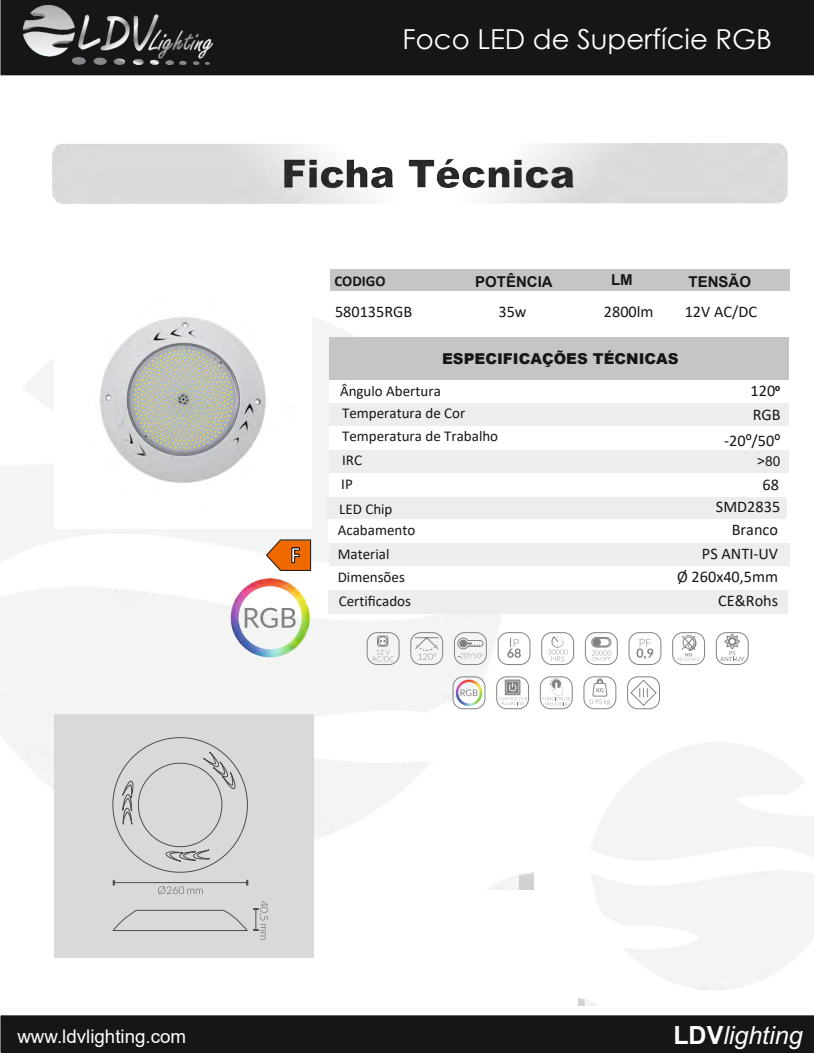
<style>
.page{position:relative;width:814px;height:1053px;background:#fff}
.page>*{position:absolute;margin:0;border:0;box-sizing:border-box;transform-origin:0 0}
.t1{font:27.5px "Century Gothic";color:#fff}
.t2{font:italic 25px "Arial";color:#fff}
.t3{font:700 23.5px "Calibri";color:#fff;scale:.92 1}
.t4{font:18.75px "Arial";color:#fff}
.t5{font:16.25px/22.1px "Calibri";color:#151616;text-align:right}
.t6{font:15px/21.4px "Calibri";color:#151616}
.t7{font:900 15px "Arial";color:#151616}
.t8{font:700 15px "Arial";color:#151616}
.t9{font:700 15px "Calibri";color:#151616}
.t10{font:13.75px "Arial";color:#151616}
.s1{font-family:"Arial";font-weight:700;font-size:13.75px}
.s2{font-family:"Arial"}
.s3{font-weight:700;font-style:normal}
</style>
<div class="page">
<svg style="left:1px;top:75px;width:813px;height:423px"></svg>
<div style="left:304px;top:119px;width:488px;height:60px;background:#fff;border:1px solid #d9d9da;border-radius:11px"></div>
<div style="left:52px;top:119px;width:516px;height:60px;background:#fff;border:1px solid #d9d9da;border-radius:11px"></div>
<div style="left:330px;top:269px;width:459px;height:22px;background:#c5c5c5"></div>
<div style="left:330px;top:337px;width:459px;height:42px;background:#c5c5c5"></div>
<div style="left:0;top:0;width:814px;height:75px;background:#151616"></div>
<img style="left:23px;top:5px;width:189px;height:60px">
<div style="left:1px;top:1015px;width:813px;height:37px;background:#151616"></div>
<img style="left:52px;top:143px;width:735px;height:61px">
<div style="left:54px;top:714px;width:259px;height:243px;background:#d9d9da"></div>
<svg style="left:266px;top:539px;width:45px;height:32px"></svg>
<img style="left:55px;top:271px;width:256px;height:227px">
<div style="left:329px;top:380px;width:459px;height:23px;background:#fff"></div>
<div style="left:330px;top:403px;width:459px;height:23px;background:#eceded"></div>
<div style="left:330px;top:449px;width:459px;height:23px;background:#eceded"></div>
<div style="left:328px;top:497px;width:459px;height:24px;background:#eceded"></div>
<div style="left:330px;top:543px;width:459px;height:24px;background:#eceded"></div>
<div style="left:330px;top:473px;width:459px;height:23px;background:#fff"></div>
<div style="left:330px;top:426px;width:459px;height:24px;background:#fff"></div>
<div style="left:329px;top:566px;width:459px;height:23px;background:#fff"></div>
<div style="left:328px;top:519px;width:460px;height:23px;background:#fff"></div>
<div style="left:328px;top:590px;width:459px;height:24px;background:#eceded"></div>
<svg style="left:112px;top:737px;width:136px;height:136px"></svg>
<svg style="left:112px;top:909px;width:136px;height:22px"></svg>
<hr style="left:113px;top:882px;width:135px;height:1px;background:#4e4e4d">
<svg style="left:158px;top:886px;width:45px;height:8px"></svg>
<svg style="left:254px;top:901px;width:14px;height:38px"></svg>
<img style="left:231px;top:578px;width:79px;height:79px">
<svg style="left:245px;top:607px;width:51px;height:21px"></svg>
<svg style="left:583px;top:676px;width:33px;height:33px"></svg>
<svg style="left:627px;top:676px;width:33px;height:33px"></svg>
<svg style="left:454px;top:632px;width:33px;height:33px"></svg>
<svg style="left:410px;top:632px;width:33px;height:33px"></svg>
<svg style="left:507px;top:639px;width:14px;height:18px"></svg>
<div style="left:498px;top:632px;width:32px;height:32px;border:1px solid #818281;border-radius:10px"></div>
<div style="left:541px;top:632px;width:33px;height:32px;border:1px solid #818281;border-radius:10px"></div>
<svg style="left:548px;top:636px;width:20px;height:25px"></svg>
<div style="left:585px;top:632px;width:32px;height:32px;border:1px solid #818281;border-radius:10px"></div>
<svg style="left:591px;top:637px;width:20px;height:23px"></svg>
<div style="left:593px;top:638px;width:8px;height:8px;background:#818281;border-radius:50%"></div>
<svg style="left:636px;top:639px;width:17px;height:20px"></svg>
<div style="left:629px;top:632px;width:32px;height:32px;border:1px solid #818281;border-radius:10px"></div>
<svg style="left:716px;top:632px;width:32px;height:33px"></svg>
<svg style="left:678px;top:635px;width:21px;height:25px"></svg>
<div style="left:672px;top:632px;width:33px;height:32px;border:1px solid #818281;border-radius:10px"></div>
<div style="left:453px;top:676px;width:32px;height:33px;border:1px solid #818281;border-radius:10px"></div>
<img style="left:456px;top:679px;width:26px;height:27px">
<svg style="left:460px;top:689px;width:17px;height:7px"></svg>
<div style="left:496px;top:676px;width:33px;height:33px;border:1px solid #818281;border-radius:10px"></div>
<div style="left:505px;top:679px;width:15px;height:16px;border:1px solid #818281"></div>
<div style="left:506px;top:680px;width:13px;height:14px;border:1px solid #818281"></div>
<svg style="left:498px;top:681px;width:29px;height:24px"></svg>
<div style="left:540px;top:676px;width:32px;height:33px;border:1px solid #818281;border-radius:10px"></div>
<svg style="left:542px;top:677px;width:28px;height:28px"></svg>
<svg style="left:367px;top:632px;width:32px;height:33px"></svg>
<h1 class="t1" style="left:402px;top:20px;width:371px">Foco LED de Superfície RGB</h1>
<p class="t9" style="left:334px;top:271px;width:53px">CODIGO</p>
<p class="t8" style="left:475px;top:271px;width:79px">POTÊNCIA</p>
<p class="t8" style="left:611px;top:269px;width:23px">LM</p>
<p class="t8" style="left:688px;top:271px;width:64px">TENSÃO</p>
<p class="t5" style="left:335px;top:300px;width:79px">580135RGB</p>
<p class="t5" style="left:498px;top:300px;width:30px">35w</p>
<p class="t5" style="left:604px;top:300px;width:51px">2800lm</p>
<p class="t5" style="left:685px;top:300px;width:74px">12V AC/DC</p>
<p class="t7" style="left:442px;top:347px;width:238px">ESPECIFICAÇÕES TÉCNICAS</p>
<p class="t6" style="left:340px;top:380px;width:127px">Ângulo Abertura<br>Temperatura de Cor</p>
<p class="t6" style="left:342px;top:425px;width:157px">Temperatura de Trabalho</p>
<p class="t6" style="left:342px;top:449px;width:21px">IRC</p>
<p class="t6" style="left:341px;top:473px;width:13px">IP</p>
<p class="t6" style="left:339px;top:497px;width:55px">LED Chip</p>
<p class="t5" style="left:750px;top:379px;width:31px">120<span class="s1">º</span></p>
<p class="t5" style="left:753px;top:403px;width:29px">RGB</p>
<p class="t5" style="left:724px;top:428px;width:58px">-20<span class="s2">º</span>/50<span class="s2">º</span></p>
<p class="t10" style="left:757px;top:456px;width:25px">&gt;80</p>
<p class="t5" style="left:716px;top:473px;width:66px">68<br>SMD2835</p>
<h3 class="t3" style="left:290px;top:538px;width:12px">F</h3>
<p class="t6" style="left:338px;top:519px;width:79px">Acabamento</p>
<p class="t5" style="left:732px;top:518px;width:48px">Branco</p>
<p class="t6" style="left:338px;top:543px;width:53px">Material</p>
<p class="t5" style="left:702px;top:542px;width:78px">PS ANTI-UV</p>
<p class="t6" style="left:338px;top:564px;width:75px;line-height:23.6px">Dimensões<br>Certificados</p>
<p class="t5" style="left:677px;top:565px;width:102px">Ø 260x40,5mm</p>
<p class="t5" style="left:718px;top:589px;width:61px">CE&amp;Rohs</p>
<p class="t4" style="left:17px;top:1023px;width:170px">www.ldvlighting.com</p>
<h2 class="t2" style="left:673px;top:1026px;width:131px"><span class="s3">LDV</span>lighting</h2>
</div>
